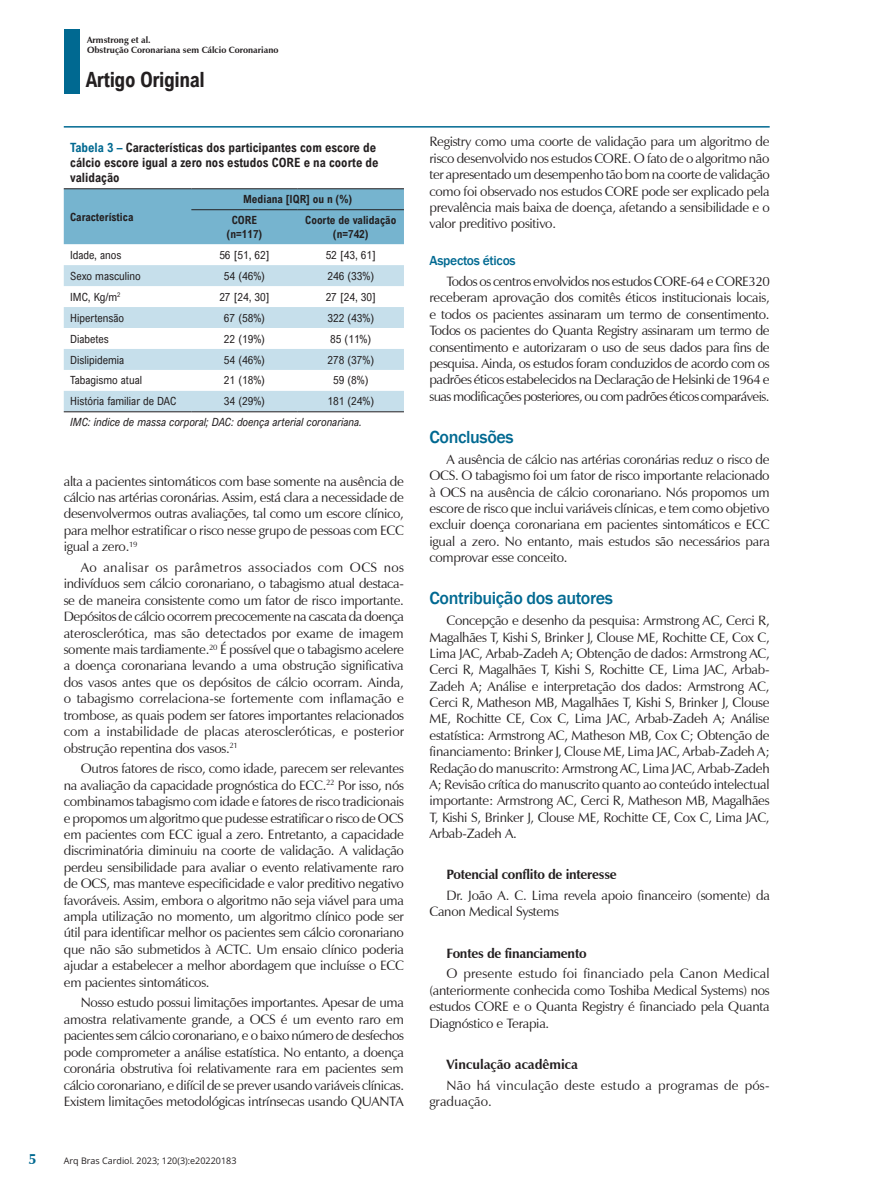
<style>
.page{position:relative;width:893px;height:1191px;background:#fff}
.page>*{position:absolute;margin:0;border:0;box-sizing:border-box;transform-origin:0 0}
.t1{font:700 21px "Arial Nova Cond";letter-spacing:-.02em;color:#231f20}
._02_-_TITULO_-_MATER{font:500 18px "Franklin Gothic";letter-spacing:-.02em;color:#006991}
.t2{font:700 15px "Zapf Humanist 601 BT";color:#006991}
._01-TEXTO_BASICO{font:13.5px/16.4px "Zapf Humanist 601 BT";letter-spacing:-.02em;color:#231f20;text-align:justify}
._01-TEXTO_BASICO-2{font:13.5px/16.4px "Zapf Humanist 601 BT";letter-spacing:.015em;color:#231f20}
._04_-_SUBTITULO_SECU{font:700 13.5px "Zapf Humanist 601 BT";letter-spacing:-.02em;color:#231f20}
._04_-_SUBTITULO_SECU-2{font:700 13.5px "Zapf Humanist 601 BT";color:#231f20}
._03_-_SUBTITULO_PRIN{font:500 13.5px "Franklin Gothic";letter-spacing:-.02em;color:#006991}
._01_TÍTULO_TABELA{font:700 12.75px/15.3px "Arial Nova Cond";color:#231f20}
._02_TEXTO_TABELA_BAS{font:11.25px "Arial Nova Cond";color:#231f20}
._04_DESTAQUE_TABELA{font:700 11.25px/13.5px "Arial Nova Cond";color:#231f20;text-align:center}
._05_LEGENDA_TABELA{font:italic 11.25px "Arial Nova Cond";color:#231f20}
.t3{font:700 9px/10.8px "Zapf Humanist 601 BT";color:#231f20}
.t4{font:9px "Open Sans";color:#231f20}
.s1{color:#006991}
</style>
<div class="page">
<hr style="left:64px;top:126px;width:706px;height:2px;background:#006991">
<div style="left:64px;top:29px;width:16px;height:65px;background:#006991"></div>
<div style="left:64px;top:189px;width:340px;height:55px;background:#76b4cf"></div>
<svg style="left:64px;top:265px;width:340px;height:146px;fill:#c6dfeb"></svg>
<hr style="left:64px;top:188px;width:127px;height:1px;background:#231f20">
<hr style="left:191px;top:188px;width:107px;height:1px;background:#231f20">
<hr style="left:298px;top:188px;width:106px;height:1px;background:#231f20">
<hr style="left:191px;top:209px;width:107px;height:1px;background:#231f20">
<hr style="left:298px;top:209px;width:106px;height:1px;background:#231f20">
<hr style="left:64px;top:411px;width:127px;height:1px;background:#231f20">
<hr style="left:191px;top:411px;width:107px;height:1px;background:#231f20">
<hr style="left:298px;top:411px;width:106px;height:1px;background:#231f20">
<p class="t2" style="left:29px;top:1149px;width:10px">5</p>
<p class="t3" style="left:87px;top:34px;width:193px">Armstrong et al.<br>Obstrução Coronariana sem Cálcio Coronariano</p>
<h1 class="t1" style="left:86px;top:67px;width:121px">Artigo Original</h1>
<p class="_01_TÍTULO_TABELA" style="left:70px;top:139px;width:310px"><span class="s1">Tabela 3 –</span> Características dos participantes com escore de cálcio escore igual a zero nos estudos CORE e na coorte de validação</p>
<p class="_04_DESTAQUE_TABELA" style="left:70px;top:210px;width:65px">Característica</p>
<p class="_04_DESTAQUE_TABELA" style="left:243px;top:192px;width:110px">Mediana [IQR] ou n (%)</p>
<p class="_04_DESTAQUE_TABELA" style="left:227px;top:213px;width:37px">CORE (n=117)</p>
<p class="_04_DESTAQUE_TABELA" style="left:305px;top:213px;width:93px">Coorte de validação (n=742)</p>
<p class="_02_TEXTO_TABELA_BAS" style="left:70px;top:248px;width:53px">Idade, anos</p>
<p class="_02_TEXTO_TABELA_BAS" style="left:219px;top:248px;width:52px">56 [51, 62]</p>
<p class="_02_TEXTO_TABELA_BAS" style="left:326px;top:248px;width:52px">52 [43, 61]</p>
<p class="_02_TEXTO_TABELA_BAS" style="left:70px;top:269px;width:72px">Sexo masculino</p>
<p class="_02_TEXTO_TABELA_BAS" style="left:224px;top:269px;width:43px">54 (46%)</p>
<p class="_02_TEXTO_TABELA_BAS" style="left:327px;top:269px;width:48px">246 (33%)</p>
<p class="_02_TEXTO_TABELA_BAS" style="left:70px;top:290px;width:52px">IMC, Kg/m<sup>2</sup></p>
<p class="_02_TEXTO_TABELA_BAS" style="left:219px;top:290px;width:52px">27 [24, 30]</p>
<p class="_02_TEXTO_TABELA_BAS" style="left:326px;top:290px;width:52px">27 [24, 30]</p>
<p class="_02_TEXTO_TABELA_BAS" style="left:70px;top:311px;width:55px">Hipertensão</p>
<p class="_02_TEXTO_TABELA_BAS" style="left:224px;top:311px;width:43px">67 (58%)</p>
<p class="_02_TEXTO_TABELA_BAS" style="left:327px;top:311px;width:48px">322 (43%)</p>
<p class="_02_TEXTO_TABELA_BAS" style="left:70px;top:332px;width:40px">Diabetes</p>
<p class="_02_TEXTO_TABELA_BAS" style="left:224px;top:332px;width:43px">22 (19%)</p>
<p class="_02_TEXTO_TABELA_BAS" style="left:330px;top:332px;width:43px">85 (11%)</p>
<p class="_02_TEXTO_TABELA_BAS" style="left:70px;top:352px;width:55px">Dislipidemia</p>
<p class="_02_TEXTO_TABELA_BAS" style="left:224px;top:352px;width:43px">54 (46%)</p>
<p class="_02_TEXTO_TABELA_BAS" style="left:327px;top:352px;width:48px">278 (37%)</p>
<p class="_02_TEXTO_TABELA_BAS" style="left:70px;top:373px;width:73px">Tabagismo atual</p>
<p class="_02_TEXTO_TABELA_BAS" style="left:224px;top:373px;width:43px">21 (18%)</p>
<p class="_02_TEXTO_TABELA_BAS" style="left:333px;top:373px;width:37px">59 (8%)</p>
<p class="_02_TEXTO_TABELA_BAS" style="left:70px;top:394px;width:108px">História familiar de DAC</p>
<p class="_02_TEXTO_TABELA_BAS" style="left:224px;top:394px;width:43px">34 (29%)</p>
<p class="_02_TEXTO_TABELA_BAS" style="left:327px;top:394px;width:48px">181 (24%)</p>
<p class="_05_LEGENDA_TABELA" style="left:70px;top:415px;width:293px">IMC: índice de massa corporal; DAC: doença arterial coronariana.</p>
<p class="_01-TEXTO_BASICO" style="left:64px;top:473px;width:342px">alta a pacientes sintomáticos com base somente na ausência de cálcio nas artérias coronárias. Assim, está clara a necessidade de desenvolvermos outras avaliações, tal como um escore clínico, para melhor estratificar o risco nesse grupo de pessoas com ECC igual a zero.<sup>19</sup></p>
<p class="_01-TEXTO_BASICO" style="left:64px;top:559px;width:342px;text-indent:17px">Ao analisar os parâmetros associados com OCS nos indivíduos sem cálcio coronariano, o tabagismo atual destaca&shy;se de maneira consistente como um fator de risco importante.<br>Depósitos de cálcio ocorrem precocemente na cascata da doença aterosclerótica, mas são detectados por exame de imagem somente mais tardiamente.<sup>20</sup> É possível que o tabagismo acelere a doença coronariana levando a uma obstrução significativa dos vasos antes que os depósitos de cálcio ocorram. Ainda, o tabagismo correlaciona-se fortemente com inflamação e trombose, as quais podem ser fatores importantes relacionados com a instabilidade de placas ateroscleróticas, e posterior obstrução repentina dos vasos.<sup>21</sup></p>
<p class="_01-TEXTO_BASICO" style="left:64px;top:760px;width:342px;text-indent:17px">Outros fatores de risco, como idade, parecem ser relevantes na avaliação da capacidade prognóstica do ECC.<sup>22</sup> Por isso, nós combinamos tabagismo com idade e fatores de risco tradicionais e propomos um algoritmo que pudesse estratificar o risco de OCS em pacientes com ECC igual a zero. Entretanto, a capacidade discriminatória diminuiu na coorte de validação. A validação perdeu sensibilidade para avaliar o evento relativamente raro de OCS, mas manteve especificidade e valor preditivo negativo favoráveis. Assim, embora o algoritmo não seja viável para uma ampla utilização no momento, um algoritmo clínico pode ser útil para identificar melhor os pacientes sem cálcio coronariano que não são submetidos à ACTC. Um ensaio clínico poderia ajudar a estabelecer a melhor abordagem que incluísse o ECC em pacientes sintomáticos.</p>
<p class="_01-TEXTO_BASICO" style="left:64px;top:994px;width:342px;text-indent:17px">Nosso estudo possui limitações importantes. Apesar de uma amostra relativamente grande, a OCS é um evento raro em pacientes sem cálcio coronariano, e o baixo número de desfechos pode comprometer a análise estatística. No entanto, a doença coronária obstrutiva foi relativamente rara em pacientes sem cálcio coronariano, e difícil de se prever usando variáveis clínicas.<br>Existem limitações metodológicas intrínsecas usando QUANTA</p>
<p class="t4" style="left:64px;top:1154px;width:174px">Arq Bras Cardiol. 2023; 120(3):e20220183</p>
<p class="_01-TEXTO_BASICO" style="left:429px;top:134px;width:342px">Registry como uma coorte de validação para um algoritmo de risco desenvolvido nos estudos CORE. O fato de o algoritmo não ter apresentado um desempenho tão bom na coorte de validação como foi observado nos estudos CORE pode ser explicado pela prevalência mais baixa de doença, afetando a sensibilidade e o valor preditivo positivo.</p>
<p class="_03_-_SUBTITULO_PRIN" style="left:429px;top:252px;width:88px">Aspectos éticos</p>
<p class="_01-TEXTO_BASICO" style="left:429px;top:273px;width:342px;text-indent:17px">Todos os centros envolvidos nos estudos CORE-64 e CORE320 receberam aprovação dos comitês éticos institucionais locais, e todos os pacientes assinaram um termo de consentimento.<br>Todos os pacientes do Quanta Registry assinaram um termo de consentimento e autorizaram o uso de seus dados para fins de pesquisa. Ainda, os estudos foram conduzidos de acordo com os padrões éticos estabelecidos na Declaração de Helsinki de 1964 e suas modificações posteriores, ou com padrões éticos comparáveis.</p>
<p class="_02_-_TITULO_-_MATER" style="left:429px;top:426px;width:86px">Conclusões</p>
<p class="_01-TEXTO_BASICO" style="left:429px;top:451px;width:342px;text-indent:17px">A ausência de cálcio nas artérias coronárias reduz o risco de OCS. O tabagismo foi um fator de risco importante relacionado à OCS na ausência de cálcio coronariano. Nós propomos um escore de risco que inclui variáveis clínicas, e tem como objetivo excluir doença coronariana em pacientes sintomáticos e ECC igual a zero. No entanto, mais estudos são necessários para comprovar esse conceito.</p>
<p class="_02_-_TITULO_-_MATER" style="left:429px;top:587px;width:185px">Contribuição dos autores</p>
<p class="_01-TEXTO_BASICO" style="left:429px;top:612px;width:342px;text-indent:17px">Concepção e desenho da pesquisa: Armstrong AC, Cerci R, Magalhães T, Kishi S, Brinker J, Clouse ME, Rochitte CE, Cox C, Lima JAC, Arbab-Zadeh A; Obtenção de dados: Armstrong AC, Cerci R, Magalhães T, Kishi S, Rochitte CE, Lima JAC, Arbab-Zadeh A; Análise e interpretação dos dados: Armstrong AC, Cerci R, Matheson MB, Magalhães T, Kishi S, Brinker J, Clouse ME, Rochitte CE, Cox C, Lima JAC, Arbab-Zadeh A; Análise estatística: Armstrong AC, Matheson MB, Cox C; Obtenção de financiamento: Brinker J, Clouse ME, Lima JAC, Arbab-Zadeh A; Redação do manuscrito: Armstrong AC, Lima JAC, Arbab-Zadeh A; Revisão crítica do manuscrito quanto ao conteúdo intelectual importante: Armstrong AC, Cerci R, Matheson MB, Magalhães T, Kishi S, Brinker J, Clouse ME, Rochitte CE, Cox C, Lima JAC, Arbab-Zadeh A.</p>
<p class="_04_-_SUBTITULO_SECU" style="left:446px;top:866px;width:172px">Potencial conflito de interesse</p>
<p class="_01-TEXTO_BASICO" style="left:429px;top:887px;width:342px;text-indent:17px">Dr. João A. C. Lima revela apoio financeiro (somente) da<br>Canon Medical Systems</p>
<p class="_04_-_SUBTITULO_SECU" style="left:446px;top:944px;width:142px">Fontes de financiamento</p>
<p class="_01-TEXTO_BASICO" style="left:429px;top:965px;width:342px;text-indent:17px">O presente estudo foi financiado pela Canon Medical (anteriormente conhecida como Toshiba Medical Systems) nos estudos CORE e o Quanta Registry é financiado pela Quanta Diagnóstico e Terapia.</p>
<p class="_04_-_SUBTITULO_SECU-2" style="left:446px;top:1055px;width:133px">Vinculação acadêmica</p>
<p class="_01-TEXTO_BASICO-2" style="left:429px;top:1076px;width:342px;text-indent:17px">Não há vinculação deste estudo a programas de pós&shy;graduação.</p>
</div>
